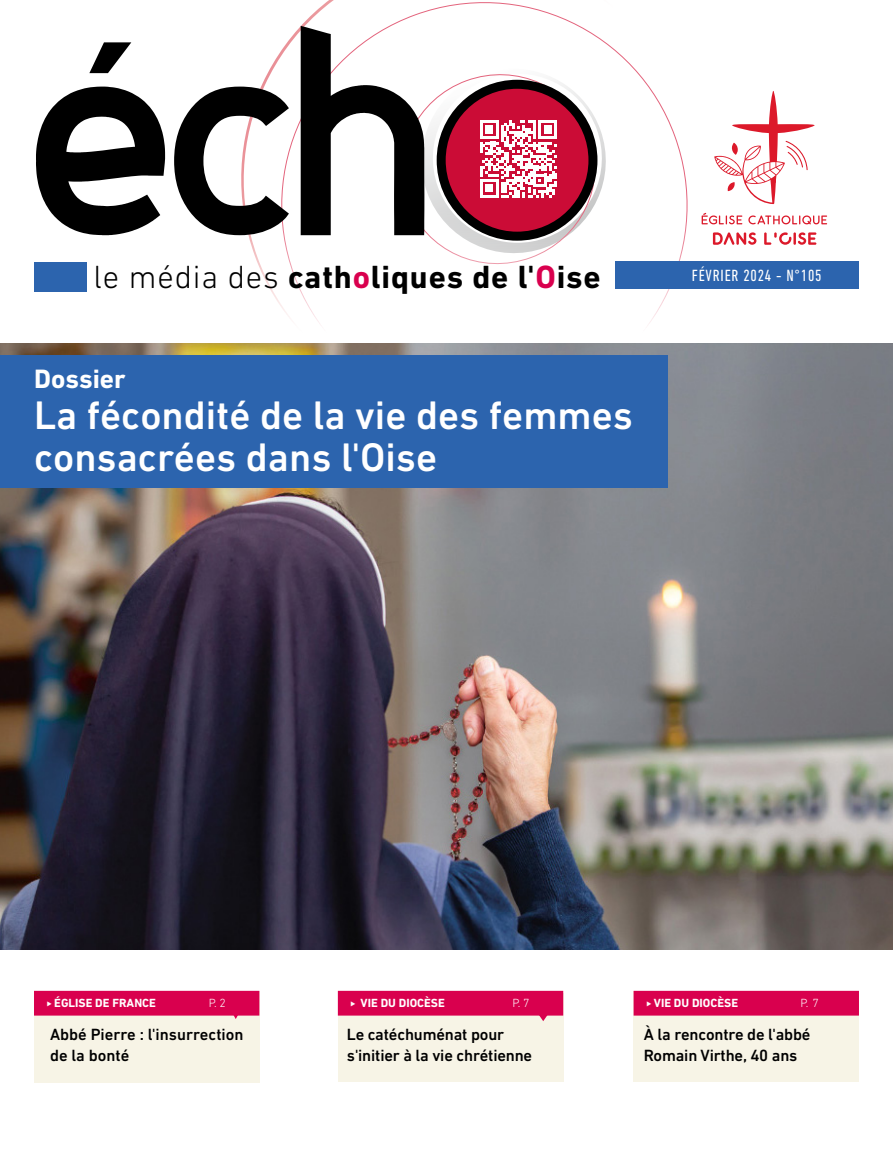
<style>
.page{position:relative;width:893px;height:1149px;background:#fff}
.page>*{position:absolute;margin:0;border:0;box-sizing:border-box;transform-origin:0 0}
.t1{font:500 40.5px/41.2px "DIN Next LT Pro";color:#fff}
.t2{font:700 32.7px "DIN Next LT Pro";letter-spacing:.025em;color:#000}
.t3{font:700 27px "DIN Next LT Pro";color:#fff}
.t4{font:500 16.5px/20.7px "DIN Next LT Pro";letter-spacing:-.01em;color:#000}
.t5{font:condensed 16.5px "DIN Next LT Pro";letter-spacing:.05em;color:#fff}
.t6{font:700 12px "DIN Next LT Pro";color:#fff}
.t7{font:300 12px "DIN Next LT Pro";color:#fff}
.s1{font-weight:300}
.s2{color:#d9004e}
</style>
<div class="page">
<svg style="left:256px;top:0;width:457px;height:344px"></svg>
<svg style="left:390px;top:62px;width:217px;height:214px"></svg>
<svg style="left:36px;top:42px;width:129px;height:193px"></svg>
<svg style="left:174px;top:87px;width:115px;height:148px"></svg>
<svg style="left:301px;top:26px;width:123px;height:209px"></svg>
<div style="left:441px;top:84px;width:152px;height:152px;background:#cb0c36;border-radius:50%"></div>
<div style="left:437px;top:80px;width:160px;height:160px;border:9px solid #000;border-radius:50%"></div>
<svg style="left:480px;top:120px;width:77px;height:78px"></svg>
<div style="left:34px;top:261px;width:52px;height:30px;background:#2c64ae"></div>
<svg style="left:702px;top:213px;width:40px;height:11px"></svg>
<svg style="left:748px;top:215px;width:79px;height:9px"></svg>
<svg style="left:764px;top:232px;width:52px;height:13px"></svg>
<svg style="left:713px;top:232px;width:43px;height:13px"></svg>
<svg style="left:714px;top:91px;width:100px;height:113px"></svg>
<div style="left:616px;top:261px;width:243px;height:28px;background:#2c64ae"></div>
<img style="left:0;top:344px;width:893px;height:605px">
<div style="left:34px;top:990px;width:225px;height:91px;background:#f7f4e6"></div>
<div style="left:34px;top:990px;width:225px;height:25px;background:#d9004e"></div>
<svg style="left:231px;top:1015px;width:10px;height:3px"></svg>
<div style="left:634px;top:990px;width:225px;height:91px;background:#f7f4e6"></div>
<div style="left:634px;top:990px;width:225px;height:25px;background:#d9004e"></div>
<div style="left:338px;top:992px;width:225px;height:89px;background:#f7f4e6"></div>
<div style="left:338px;top:990px;width:225px;height:25px;background:#d9004e"></div>
<svg style="left:537px;top:1015px;width:12px;height:5px"></svg>
<div style="left:0;top:355px;width:667px;height:132px;background:#2c64ae"></div>
<h2 class="t2" style="left:94px;top:258px;width:509px"><span class="s1">le média des</span> cath<span class="s2">o</span>liques de l'<span class="s2">O</span>ise</h2>
<p class="t5" style="left:692px;top:266px;width:131px">FÉVRIER 2024 - N°105</p>
<h3 class="t3" style="left:34px;top:363px;width:93px">Dossier</h3>
<h1 class="t1" style="left:34px;top:394px;width:600px">La fécondité de la vie des femmes consacrées dans l'Oise</h1>
<p class="t6" style="left:54px;top:995px;width:103px">ÉGLISE DE FRANCE</p>
<p class="t7" style="left:209px;top:996px;width:19px">P. 2</p>
<p class="t4" style="left:50px;top:1023px;width:195px">Abbé Pierre : l'insurrection de la bonté</p>
<p class="t6" style="left:361px;top:995px;width:86px">VIE DU DIOCÈSE</p>
<p class="t7" style="left:513px;top:996px;width:19px">P. 7</p>
<p class="t4" style="left:347px;top:1023px;width:187px">Le catéchuménat pour s'initier à la vie chrétienne</p>
<p class="t6" style="left:654px;top:995px;width:86px">VIE DU DIOCÈSE</p>
<p class="t7" style="left:800px;top:996px;width:20px">P. 7</p>
<p class="t4" style="left:644px;top:1023px;width:168px">À la rencontre de l'abbé<br>Romain Virthe, 40 ans</p>
</div>
